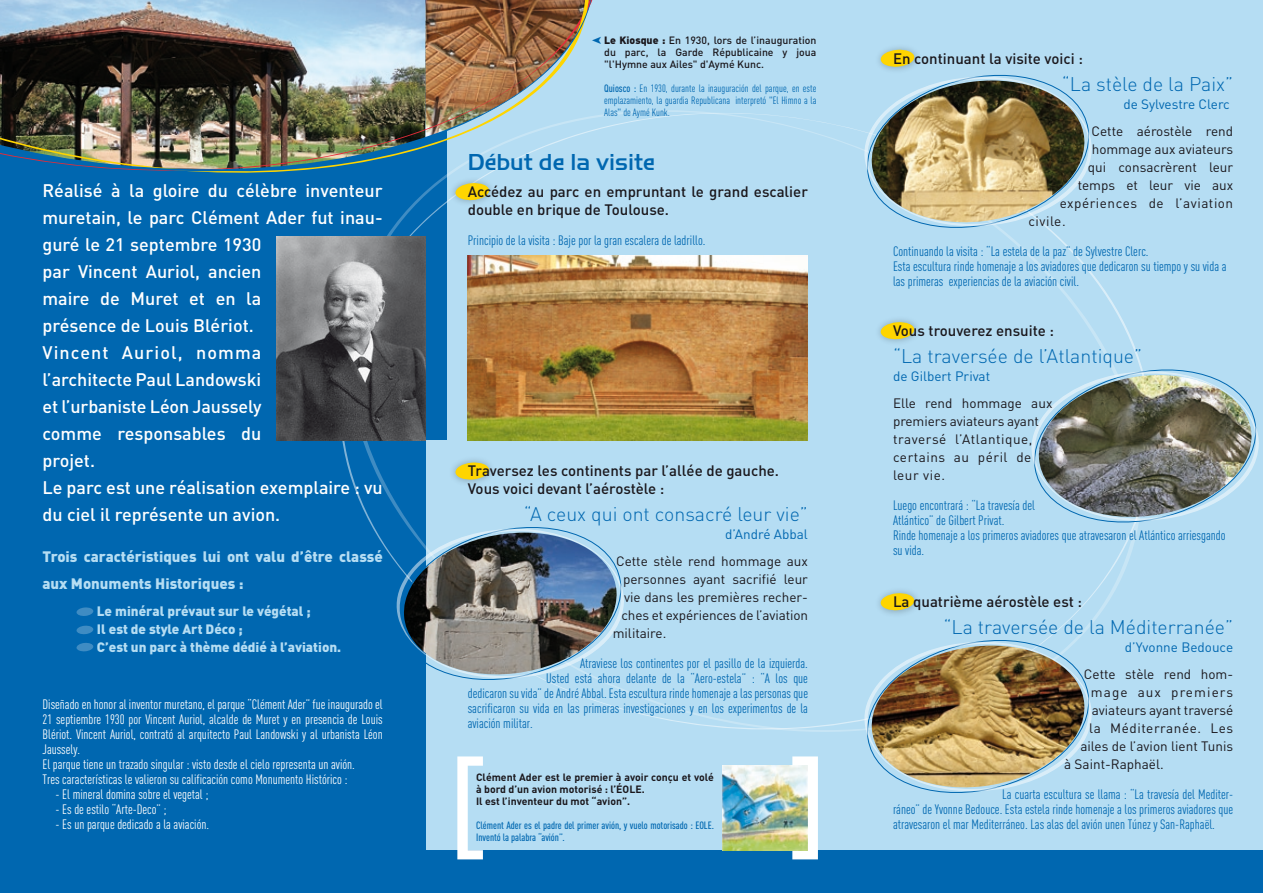
<style>
.page{position:relative;width:1263px;height:893px;background:#b5ddf3}
.page>*{position:absolute;margin:0;border:0;box-sizing:border-box;transform-origin:0 0}
.t1{font:500 24px "Justina";color:#0067b0}
.t2{font:300 19.5px "DIN";color:#0067b0}
.t3{font:500 18px/27px "DIN";color:#fff}
.t4{font:500 15px/18px "DIN";color:#1a171c}
.t5{font:900 15px/27px "DIN";color:#b5ddf3}
.t6{font:13.5px/15px "DIN Cond";color:#0067b0}
.t7{font:13.5px/15px "DIN Cond";color:#fff}
.t8{font:13.5px/27px "DIN";color:#1a171c;text-align:right}
.t9{font:13.5px/18px "DIN";letter-spacing:.04em;color:#1a171c}
.t10{font:900 13.5px/18px "DIN";color:#b5ddf3}
.t11{font:13.5px "DIN";letter-spacing:.08em;color:#1a171c}
.t12{font:10.5px/12px "DIN Cond";color:#0067b0;text-align:justify}
.t13{font:700 10.5px/12px "DIN";color:#1a171c}
.t14{font:500 10.5px/12px "DIN";color:#1a171c;text-align:justify}
.t15{font:500 10.5px/12px "DIN Cond";color:#0067b0}
.s1{font-weight:900}
.s2{font-weight:500}
.s3{color:#0067b0}
</style>
<div class="page">
<div style="left:0;top:0;width:425px;height:893px;background:#0067b0"></div>
<svg style="left:349px;top:110px;width:791px;height:622px"></svg>
<svg style="left:614px;top:110px;width:16px;height:62px"></svg>
<img style="left:0;top:0;width:614px;height:174px">
<img style="left:446px;top:174px;width:53px;height:36px">
<svg style="left:455px;top:182px;width:34px;height:19px"></svg>
<div style="left:0;top:850px;width:1263px;height:43px;background:#0067b0"></div>
<img style="left:446px;top:453px;width:53px;height:36px">
<svg style="left:455px;top:462px;width:34px;height:18px"></svg>
<svg style="left:77px;top:607px;width:16px;height:9px"></svg>
<svg style="left:77px;top:626px;width:16px;height:8px"></svg>
<svg style="left:77px;top:643px;width:16px;height:8px"></svg>
<img style="left:468px;top:255px;width:340px;height:185px">
<img style="left:871px;top:313px;width:53px;height:36px">
<svg style="left:880px;top:321px;width:35px;height:19px"></svg>
<img style="left:871px;top:584px;width:53px;height:36px">
<svg style="left:880px;top:592px;width:35px;height:19px"></svg>
<img style="left:276px;top:236px;width:149px;height:204px">
<svg style="left:394px;top:518px;width:232px;height:171px"></svg>
<svg style="left:861px;top:49px;width:233px;height:188px"></svg>
<svg style="left:1028px;top:360px;width:231px;height:171px"></svg>
<svg style="left:861px;top:631px;width:233px;height:122px"></svg>
<img style="left:869px;top:81px;width:218px;height:147px">
<img style="left:1036px;top:375px;width:217px;height:143px">
<img style="left:872px;top:646px;width:212px;height:147px">
<img style="left:401px;top:533px;width:218px;height:147px">
<svg style="left:457px;top:756px;width:26px;height:103px"></svg>
<svg style="left:792px;top:756px;width:26px;height:103px"></svg>
<img style="left:723px;top:765px;width:85px;height:85px">
<svg style="left:592px;top:37px;width:9px;height:7px"></svg>
<p class="t3" style="left:43px;top:176px;width:342px">Réalisé à la gloire du célèbre inventeur muretain, le parc Clément Ader fut inau&shy;guré le 21 septembre 1930<br>par Vincent Auriol, ancien<br>maire de Muret et en la<br>présence de Louis Blériot.<br>Vincent Auriol, nomma<br>l’architecte Paul Landowski<br>et l’urbaniste Léon Jaussely<br>comme responsables du<br>projet.<br>Le parc est une réalisation exemplaire : vu du ciel il représente un avion.</p>
<p class="t5" style="left:43px;top:542px;width:342px">Trois caractéristiques lui ont valu d’être classé aux Monuments Historiques :</p>
<p class="t10" style="left:97px;top:601px;width:246px">Le minéral prévaut sur le végétal ;<br>Il est de style Art Déco ;<br>C’est un parc à thème dédié à l’aviation.</p>
<p class="t7" style="left:43px;top:697px;width:342px">Diseñado en honor al inventor muretano, el parque “Clément Ader” fue inaugurado el 21 septiembre 1930 por Vincent Auriol, alcalde de Muret y en presencia de Louis Blériot. Vincent Auriol, contrató al arquitecto Paul Landowski y al urbanista Léon Jaussely.<br>El parque tiene un trazado singular : visto desde el cielo representa un avión.<br>Tres características le valieron su calificación como Monumento Histórico :</p>
<p class="t7" style="left:56px;top:787px;width:154px">- El mineral domina sobre el vegetal ;</p>
<p class="t7" style="left:56px;top:802px;width:113px">- Es de estilo “Arte-Deco” ;</p>
<p class="t7" style="left:56px;top:817px;width:155px">- Es un parque dedicado a la aviación.</p>
<p class="t14" style="left:604px;top:34px;width:214px"><span class="s1">Le Kiosque :</span> En 1930, lors de l’inauguration du parc, la Garde Républicaine y joua "l'Hymne aux Ailes" d'Aymé Kunc.</p>
<p class="t12" style="left:604px;top:82px;width:214px"><span class="s2">Quiosco :</span> En 1930, durante la inauguración del parque, en este emplazamiento, la guardia Republicana interpretó "El Himno a la Alas" de Aymé Kunk.</p>
<p class="t1" style="left:468px;top:148px;width:189px">Début de la visite</p>
<p class="t4" style="left:468px;top:182px;width:342px">Accédez au parc en empruntant le grand escalier double en brique de Toulouse.</p>
<p class="t6" style="left:468px;top:233px;width:239px">Principio de la visita : Baje por la gran escalera de ladrillo.</p>
<p class="t4" style="left:468px;top:461px;width:313px">Traversez les continents par l’allée de gauche.<br>Vous voici devant l’aérostèle :</p>
<p class="t2" style="left:524px;top:501px;width:286px">“A ceux qui ont consacré leur vie”</p>
<p class="t8" style="left:616px;top:521px;width:193px"><span class="s3">d’André Abbal<br></span>Cette stèle rend hommage aux</p>
<p class="t8" style="left:623px;top:566px;width:186px">personnes ayant sacrifié leur</p>
<p class="t8" style="left:624px;top:584px;width:185px">vie dans les premières recher-</p>
<p class="t8" style="left:621px;top:602px;width:188px">ches et expériences de l’aviation</p>
<p class="t8" style="left:613px;top:620px;width:55px">militaire.</p>
<p class="t6" style="left:580px;top:656px;width:229px">Atraviese los continentes por el pasillo de la izquierda.</p>
<p class="t6" style="left:546px;top:671px;width:263px">Usted está ahora delante de la “Aero-estela” : “A los que</p>
<p class="t6" style="left:468px;top:686px;width:342px">dedicaron su vida” de André Abbal. Esta escultura rinde homenaje a las personas que</p>
<p class="t6" style="left:468px;top:701px;width:342px">sacrificaron su vida en las primeras investigaciones y en los experimentos de la</p>
<p class="t6" style="left:468px;top:716px;width:67px">aviación militar.</p>
<p class="t13" style="left:476px;top:771px;width:239px">Clément Ader est le premier à avoir conçu et volé à bord d’un avion motorisé : l’ÉOLE.<br>Il est l’inventeur du mot “avion”.</p>
<p class="t15" style="left:476px;top:819px;width:239px">Clément Ader es el padre del primer avión, y vuelo motorisado : EOLE.<br>Inventó la palabra “avión”.</p>
<p class="t4" style="left:893px;top:49px;width:191px">En continuant la visite voici :</p>
<p class="t2" style="left:1062px;top:71px;width:173px">“La stèle de la Paix”</p>
<p class="t8" style="left:1091px;top:91px;width:143px"><span class="s3">de Sylvestre Clerc<br></span>Cette aérostèle rend</p>
<p class="t8" style="left:1092px;top:136px;width:143px">hommage aux aviateurs</p>
<p class="t8" style="left:1088px;top:154px;width:147px">qui consacrèrent leur</p>
<p class="t8" style="left:1078px;top:172px;width:157px">temps et leur vie aux</p>
<p class="t9" style="left:1060px;top:194px;width:175px">expériences de l’aviation</p>
<p class="t8" style="left:1028px;top:208px;width:39px">civile.</p>
<p class="t6" style="left:893px;top:243px;width:335px">Continuando la visita : “La estela de la paz” de Sylvestre Clerc.<br>Esta escultura rinde homenaje a los aviadores que dedicaron su tiempo y su vida a las primeras experiencias de la aviación civil.</p>
<p class="t4" style="left:893px;top:321px;width:163px">Vous trouverez ensuite :</p>
<p class="t2" style="left:893px;top:343px;width:251px">“La traversée de l’Atlantique”</p>
<p class="t8" style="left:893px;top:363px;width:161px;text-align:left"><span class="s3">de Gilbert Privat<br></span>Elle rend hommage aux</p>
<p class="t9" style="left:893px;top:413px;width:147px">premiers aviateurs ayant traversé l’Atlantique, certains au péril de leur vie.</p>
<p class="t6" style="left:893px;top:498px;width:334px">Luego encontrará : “La travesía del<br>Atlántico” de Gilbert Privat.<br>Rinde homenaje a los primeros aviadores que atravesaron el Atlántico arriesgando su vida.</p>
<p class="t4" style="left:893px;top:592px;width:190px">La quatrième aérostèle est :</p>
<p class="t2" style="left:943px;top:614px;width:291px">“La traversée de la Méditerranée”</p>
<p class="t8" style="left:1084px;top:634px;width:151px"><span class="s3">d’Yvonne Bedouce<br></span>Cette stèle rend hom-</p>
<p class="t11" style="left:1091px;top:685px;width:144px">mage aux premiers</p>
<p class="t8" style="left:1092px;top:697px;width:143px">aviateurs ayant traversé</p>
<p class="t9" style="left:1089px;top:719px;width:145px">la Méditerranée. Les</p>
<p class="t8" style="left:1080px;top:733px;width:154px">ailes de l’avion lient Tunis</p>
<p class="t8" style="left:1064px;top:751px;width:101px">à Saint-Raphaël.</p>
<p class="t6" style="left:893px;top:787px;width:342px;text-align:justify;text-indent:109px">La cuarta escultura se llama : “La travesía del Mediter&shy;ráneo” de Yvonne Bedouce. Esta estela rinde homenaje a los primeros aviadores que atravesaron el mar Mediterráneo. Las alas del avión unen Túnez y San-Raphaël.</p>
</div>
